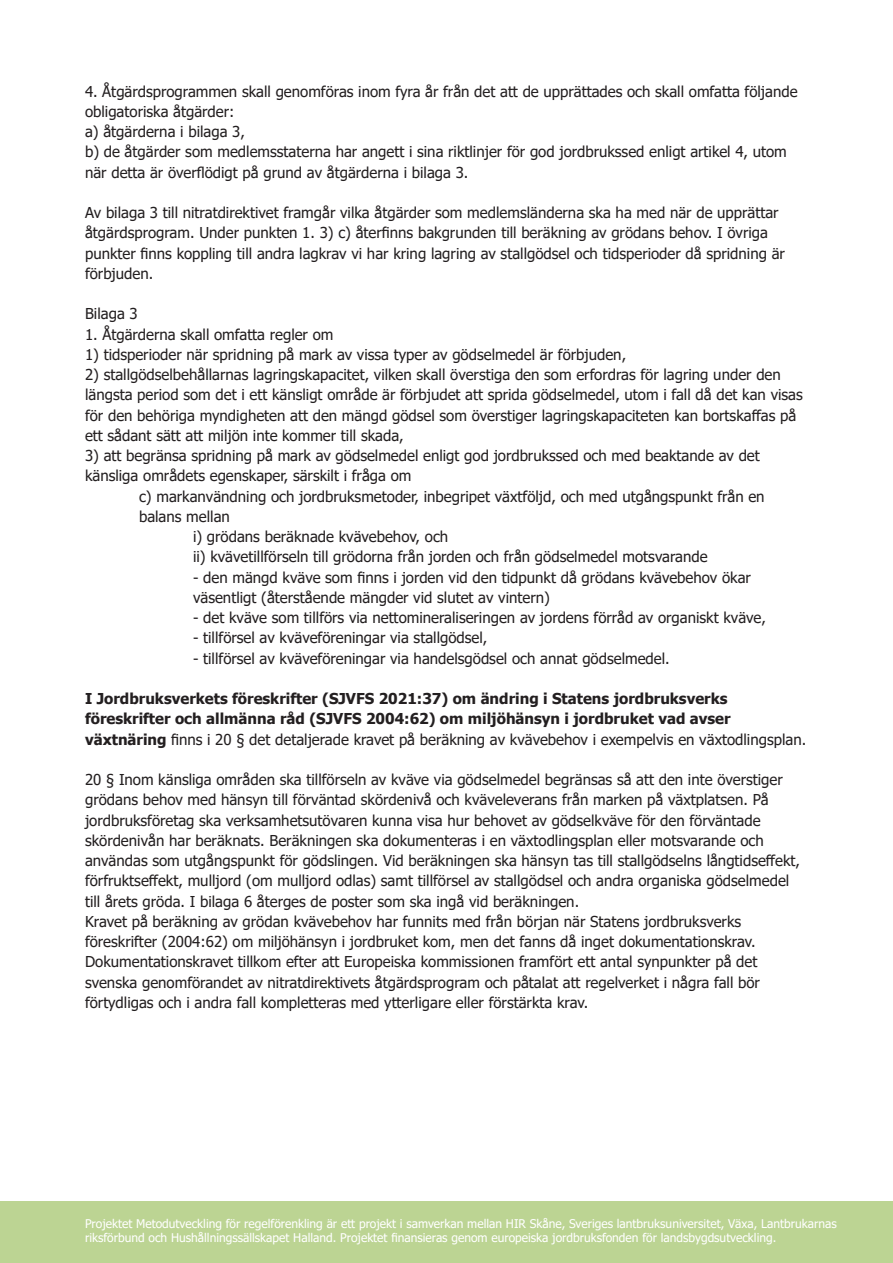
<style>
.page{position:relative;width:893px;height:1263px;background:#fff}
.page>*{position:absolute;margin:0;border:0;box-sizing:border-box;transform-origin:0 0}
.t1{font:15px/20.2px "Tahoma";color:#231f20}
.t2{font:700 15px/20.2px "Tahoma";color:#231f20}
.t3{font:12px/14.4px "Tahoma";color:#fff}
.s1{font-weight:400}
</style>
<div class="page">
<div style="left:0;top:1201px;width:893px;height:62px;background:#bcd493"></div>
<p class="t1" style="left:85px;top:82px;width:714px">4. Åtgärdsprogrammen skall genomföras inom fyra år från det att de upprättades och skall omfatta följande obligatoriska åtgärder:<br>a) åtgärderna i bilaga 3,<br>b) de åtgärder som medlemsstaterna har angett i sina riktlinjer för god jordbrukssed enligt artikel 4, utom när detta är överflödigt på grund av åtgärderna i bilaga 3.</p>
<p class="t1" style="left:85px;top:203px;width:701px">Av bilaga 3 till nitratdirektivet framgår vilka åtgärder som medlemsländerna ska ha med när de upprättar åtgärdsprogram. Under punkten 1. 3) c) återfinns bakgrunden till beräkning av grödans behov. I övriga punkter finns koppling till andra lagkrav vi har kring lagring av stallgödsel och tidsperioder då spridning är förbjuden.</p>
<p class="t1" style="left:85px;top:305px;width:54px">Bilaga 3</p>
<p class="t1" style="left:85px;top:325px;width:250px">1. Åtgärderna skall omfatta regler om</p>
<p class="t1" style="left:85px;top:345px;width:543px">1) tidsperioder när spridning på mark av vissa typer av gödselmedel är förbjuden,</p>
<p class="t1" style="left:85px;top:365px;width:719px">2) stallgödselbehållarnas lagringskapacitet, vilken skall överstiga den som erfordras för lagring under den längsta period som det i ett känsligt område är förbjudet att sprida gödselmedel, utom i fall då det kan visas för den behöriga myndigheten att den mängd gödsel som överstiger lagringskapaciteten kan bortskaffas på ett sådant sätt att miljön inte kommer till skada,</p>
<p class="t1" style="left:85px;top:446px;width:676px">3) att begränsa spridning på mark av gödselmedel enligt god jordbrukssed och med beaktande av det känsliga områdets egenskaper, särskilt i fråga om</p>
<p class="t1" style="left:139px;top:487px;width:627px">c) markanvändning och jordbruksmetoder, inbegripet växtföljd, och med utgångspunkt från en</p>
<p class="t1" style="left:139px;top:507px;width:92px">balans mellan</p>
<p class="t1" style="left:193px;top:527px;width:257px">i) grödans beräknade kvävebehov, och</p>
<p class="t1" style="left:193px;top:548px;width:516px">ii) kvävetillförseln till grödorna från jorden och från gödselmedel motsvarande</p>
<p class="t1" style="left:193px;top:568px;width:559px">- den mängd kväve som finns i jorden vid den tidpunkt då grödans kvävebehov ökar väsentligt (återstående mängder vid slutet av vintern)</p>
<p class="t1" style="left:193px;top:608px;width:574px">- det kväve som tillförs via nettomineraliseringen av jordens förråd av organiskt kväve,</p>
<p class="t1" style="left:193px;top:629px;width:296px">- tillförsel av kväveföreningar via stallgödsel,</p>
<p class="t1" style="left:193px;top:649px;width:478px">- tillförsel av kväveföreningar via handelsgödsel och annat gödselmedel.</p>
<p class="t2" style="left:85px;top:689px;width:723px">I Jordbruksverkets föreskrifter (SJVFS 2021:37) om ändring i Statens jordbruksverks föreskrifter och allmänna råd (SJVFS 2004:62) om miljöhänsyn i jordbruket vad avser växtnäring <span class="s1">finns i 20 § det detaljerade kravet på beräkning av kvävebehov i exempelvis en växtodlingsplan.</span></p>
<p class="t1" style="left:85px;top:770px;width:716px">20 § Inom känsliga områden ska tillförseln av kväve via gödselmedel begränsas så att den inte överstiger grödans behov med hänsyn till förväntad skördenivå och kväveleverans från marken på växtplatsen. På jordbruksföretag ska verksamhetsutövaren kunna visa hur behovet av gödselkväve för den förväntade skördenivån har beräknats. Beräkningen ska dokumenteras i en växtodlingsplan eller motsvarande och användas som utgångspunkt för gödslingen. Vid beräkningen ska hänsyn tas till stallgödselns långtidseffekt, förfruktseffekt, mulljord (om mulljord odlas) samt tillförsel av stallgödsel och andra organiska gödselmedel till årets gröda. I bilaga 6 återges de poster som ska ingå vid beräkningen.<br>Kravet på beräkning av grödan kvävebehov har funnits med från början när Statens jordbruksverks föreskrifter (2004:62) om miljöhänsyn i jordbruket kom, men det fanns då inget dokumentationskrav.<br>Dokumentationskravet tillkom efter att Europeiska kommissionen framfört ett antal synpunkter på det svenska genomförandet av nitratdirektivets åtgärdsprogram och påtalat att regelverket i några fall bör förtydligas och i andra fall kompletteras med ytterligare eller förstärkta krav.</p>
<p class="t3" style="left:85px;top:1217px;width:753px">Projektet Metodutveckling för regelförenkling är ett projekt i samverkan mellan HIR Skåne, Sveriges lantbruksuniversitet, Växa, Lantbrukarnas riksförbund och Hushållningssällskapet Halland. Projektet finansieras genom europeiska jordbruksfonden för landsbygdsutveckling.</p>
</div>
